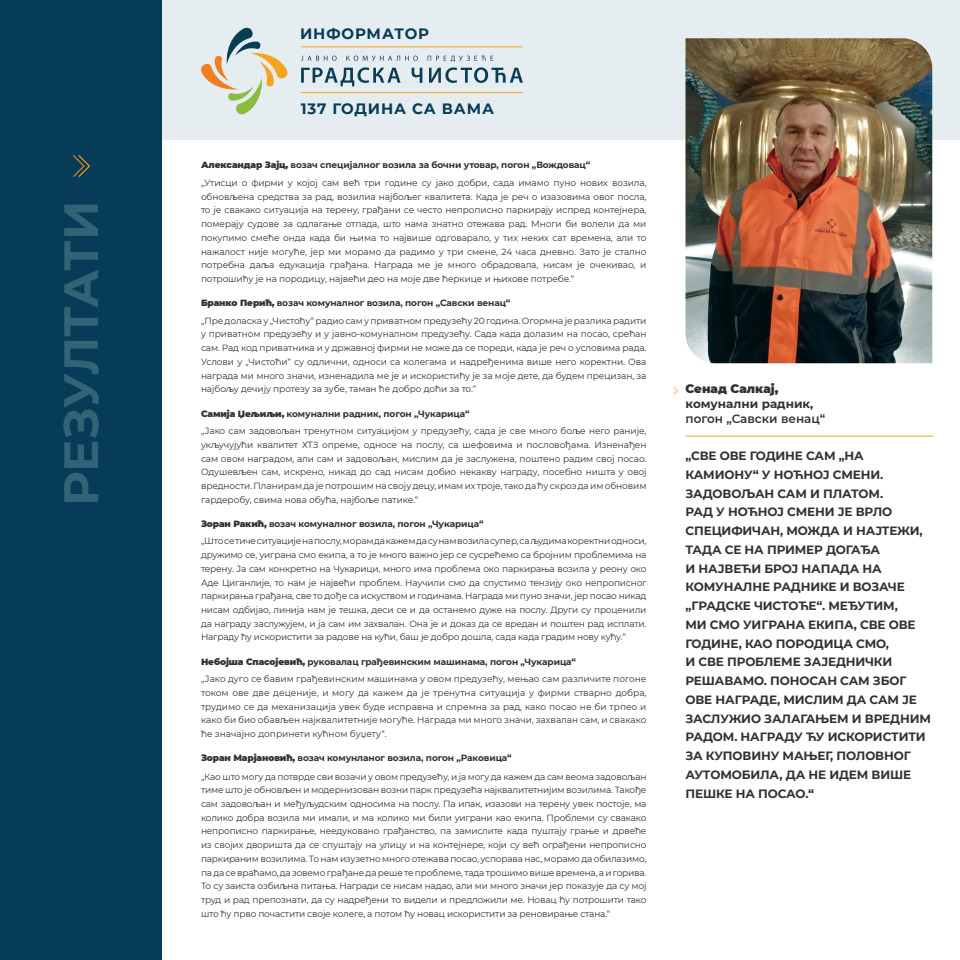
<style>
.page{position:relative;width:960px;height:960px;background:#fff}
.page>*{position:absolute;margin:0;border:0;box-sizing:border-box;transform-origin:0 0}
.t1{font:700 48px "Montserrat";letter-spacing:-.01em;color:#326478}
.t2{font:700 15px "Montserrat";letter-spacing:.06em;color:#063c57}
.t3{font:700 12px/18.8px "Montserrat";letter-spacing:-.01em;color:#313232}
.t4{font:600 12px "Montserrat";color:#313232}
.t5{font:900 12px "Montserrat";color:#313232}
.t6{font:9px/13.7px "Montserrat";letter-spacing:-.01em;color:#313232}
.s1{font-weight:900}
.s2{font-weight:700}
</style>
<div class="page">
<div style="left:0;top:0;width:960px;height:140px;background:#e6edf0"></div>
<div style="left:0;top:0;width:162px;height:960px;background:#063c57"></div>
<svg style="left:201px;top:28px;width:87px;height:86px"></svg>
<svg style="left:301px;top:56px;width:36px;height:5px"></svg>
<svg style="left:346px;top:56px;width:72px;height:5px"></svg>
<svg style="left:301px;top:67px;width:100px;height:19px"></svg>
<svg style="left:412px;top:68px;width:10px;height:15px"></svg>
<svg style="left:428px;top:56px;width:95px;height:27px"></svg>
<svg style="left:73px;top:155px;width:17px;height:23px"></svg>
<hr style="left:301px;top:46px;width:222px;height:1px;background:#f6a21d">
<hr style="left:301px;top:92px;width:222px;height:1px;background:#f6a21d">
<svg style="left:673px;top:387px;width:6px;height:7px"></svg>
<img style="left:686px;top:38px;width:246px;height:325px">
<hr style="left:686px;top:436px;width:247px;height:1px;background:#f6a21d">
<h1 class="t1" style="left:47px;top:506px;width:306px;rotate:-90deg">РЕЗУЛТАТИ</h1>
<h2 class="t2" style="left:300px;top:22px;width:131px">ИНФОРМАТОР</h2>
<h2 class="t2" style="left:301px;top:98px;width:195px">137 ГОДИНА СА ВАМА</h2>
<p class="t6" style="left:201px;top:156px;width:447px;line-height:17.5px"><span class="s1">Александар Зајц,</span> <span class="s2">возач специјалног возила за бочни утовар, погон „Вождовац“<br></span>„Утисци о фирми у којој сам већ три године су јако добри, сада имамо пуно нових возила,</p>
<p class="t6" style="left:201px;top:189px;width:447px;text-align:justify">обновљена средства за рад, возилиа најбољег квалитета. Када је реч о изазовима овог посла, то је свакако ситуација на терену, грађани се често непрописно паркирају испред контејнера, померају судове за одлагање отпада, што нама знатно отежава рад. Многи би волели да ми покупимо смеће онда када би њима то највише одговарало, у тих неких сат времена, али то нажалост није могуће, јер ми морамо да радимо у три смене, 24 часа дневно. Зато је стално потребна даља едукација грађана. Награда ме је много обрадовала, нисам је очекивао, и потрошићу је на породицу, највећи део на моје две ћеркице и њихове потребе.“</p>
<p class="t6" style="left:201px;top:294px;width:447px;line-height:17.5px"><span class="s1">Бранко Перић,</span> <span class="s2">возач комуналног возила, погон „Савски венац“<br></span>„Пре доласка у „Чистоћу“ радио сам у приватном предузећу 20 година. Огормна је разлика радити</p>
<p class="t6" style="left:201px;top:327px;width:447px;text-align:justify">у приватном предузећу и у јавно-комуналном предузећу. Сада када долазим на посао, срећан сам. Рад код приватника и у државној фирми не може да се пореди, када је реч о условима рада.<br>Услови у „Чистоћи“ су одлични, односи са колегама и надређенима више него коректни. Ова награда ми много значи, изненадила ме је и искористићу је за моје дете, да будем прецизан, за најбољу дечију протезу за зубе, таман ће добро доћи за то.“</p>
<p class="t6" style="left:201px;top:404px;width:447px;line-height:17.5px"><span class="s1">Самија Џељиљи,</span> <span class="s2">комунални радник, погон „Чукарица“<br></span>„Јако сам задовољан тренутном ситуацијом у предузећу, сада је све много боље него раније,</p>
<p class="t6" style="left:201px;top:437px;width:447px;text-align:justify">укључујући квалитет ХТЗ опреме, односе на послу, са шефовима и пословођама. Изненађен сам овом наградом, али сам и задовољан, мислим да је заслужена, поштено радим свој посао.<br>Одушевљен сам, искрено, никад до сад нисам добио некакву награду, посебно ништа у овој вредности. Планирам да је потрошим на своју децу, имам их троје, тако да ћу скроз да им обновим гардеробу, свима нова обућа, најбоље патике.“</p>
<p class="t6" style="left:201px;top:515px;width:447px;line-height:17.5px"><span class="s1">Зоран Ракић,</span> <span class="s2">возач комуналног возила, погон „Чукарица“<br></span>„Што се тиче ситуације на послу, морам да кажем да су нам возила супер, са људима коректни односи,</p>
<p class="t6" style="left:201px;top:548px;width:447px;text-align:justify">дружимо се, уиграна смо екипа, а то је много важно јер се сусрећемо са бројним проблемима на терену. Ја сам конкретно на Чукарици, много има проблема око паркирања возила у реону око Аде Циганлије, то нам је највећи проблем. Научили смо да спустимо тензију око непрописног паркирања грађана, све то дође са искуством и годинама. Награда ми пуно значи, јер посао никад нисам одбијао, линија нам је тешка, деси се и да останемо дуже на послу. Други су проценили да награду заслужујем, и ја сам им захвалан. Она је и доказ да се вредан и поштен рад исплати.<br>Награду ћу искористити за радове на кући, баш је добро дошла, сада када градим нову кућу.“</p>
<p class="t6" style="left:201px;top:652px;width:447px;line-height:17.5px"><span class="s1">Небојша Спасојевић,</span> <span class="s2">руковалац грађевинским машинама, погон „Чукарица“<br></span>„Јако дуго се бавим грађевинским машинама у овом предузећу, мењао сам различите погоне</p>
<p class="t6" style="left:201px;top:686px;width:447px;text-align:justify">током ове две деценије, и могу да кажем да је тренутна ситуација у фирми стварно добра, трудимо се да механизација увек буде исправна и спремна за рад, како посао не би трпео и како би био обављен најквалитетније могуће. Награда ми много значи, захвалан сам, и свакако ће значајно допринети кућном буџету“.</p>
<p class="t6" style="left:201px;top:749px;width:447px;line-height:18.2px"><span class="s1">Зоран Марјановић,</span> <span class="s2">возач комунланог возила, погон „Раковица“<br></span>„Као што могу да потврде сви возачи у овом предузећу, и ја могу да кажем да сам веома задовољан</p>
<p class="t6" style="left:201px;top:783px;width:447px;text-align:justify">тиме што је обновљен и модернизован возни парк предузећа најквалитетнијим возилима. Такође сам задовољан и међуљудским односима на послу. Па ипак, изазови на терену увек постоје, ма колико добра возила ми имали, и ма колико ми били уиграни као екипа. Проблеми су свакако непрописно паркирање, неедуковано грађанство, па замислите када пуштају грање и дрвеће из својих дворишта да се спуштају на улицу и на контејнере, који су већ ограђени непрописно паркираним возилима. То нам изузетно много отежава посао, успорава нас, морамо да обилазимо, па да се враћамо, да зовемо грађане да реше те проблеме, тада трошимо више времена, а и горива.<br>То су заиста озбиљна питања. Награди се нисам надао, али ми много значи јер показује да су мој труд и рад препознати, да су надређени то видели и предложили ме. Новац ћу потрошити тако што ћу прво почастити своје колеге, а потом ћу новац искористити за реновирање стана.“</p>
<h3 class="t5" style="left:686px;top:379px;width:94px">Сенад Салкај,</h3>
<h3 class="t3" style="left:686px;top:394px;width:129px">комунални радник,</h3>
<h3 class="t4" style="left:686px;top:410px;width:141px">погон „Савски венац“</h3>
<p class="t3" style="left:686px;top:446px;width:247px">„СВЕ ОВЕ ГОДИНЕ САМ „НА<br>КАМИОНУ“ У НОЋНОЈ СМЕНИ.<br>ЗАДОВОЉАН САМ И ПЛАТОМ.<br>РАД У НОЋНОЈ СМЕНИ ЈЕ ВРЛО<br>СПЕЦИФИЧАН, МОЖДА И НАЈТЕЖИ,<br>ТАДА СЕ НА ПРИМЕР ДОГАЂА<br>И НАЈВЕЋИ БРОЈ НАПАДА НА<br>КОМУНАЛНЕ РАДНИКЕ И ВОЗАЧЕ „ГРАДСКЕ ЧИСТОЋЕ“. МЕЂУТИМ,<br>МИ СМО УИГРАНА ЕКИПА, СВЕ ОВЕ<br>ГОДИНЕ, КАО ПОРОДИЦА СМО,<br>И СВЕ ПРОБЛЕМЕ ЗАЈЕДНИЧКИ<br>РЕШАВАМО. ПОНОСАН САМ ЗБОГ<br>ОВЕ НАГРАДЕ, МИСЛИМ ДА САМ ЈЕ<br>ЗАСЛУЖИО ЗАЛАГАЊЕМ И ВРЕДНИМ<br>РАДОМ. НАГРАДУ ЋУ ИСКОРИСТИТИ<br>ЗА КУПОВИНУ МАЊЕГ, ПОЛОВНОГ<br>АУТОМОБИЛА, ДА НЕ ИДЕМ ВИШЕ<br>ПЕШКЕ НА ПОСАО.“</p>
</div>
